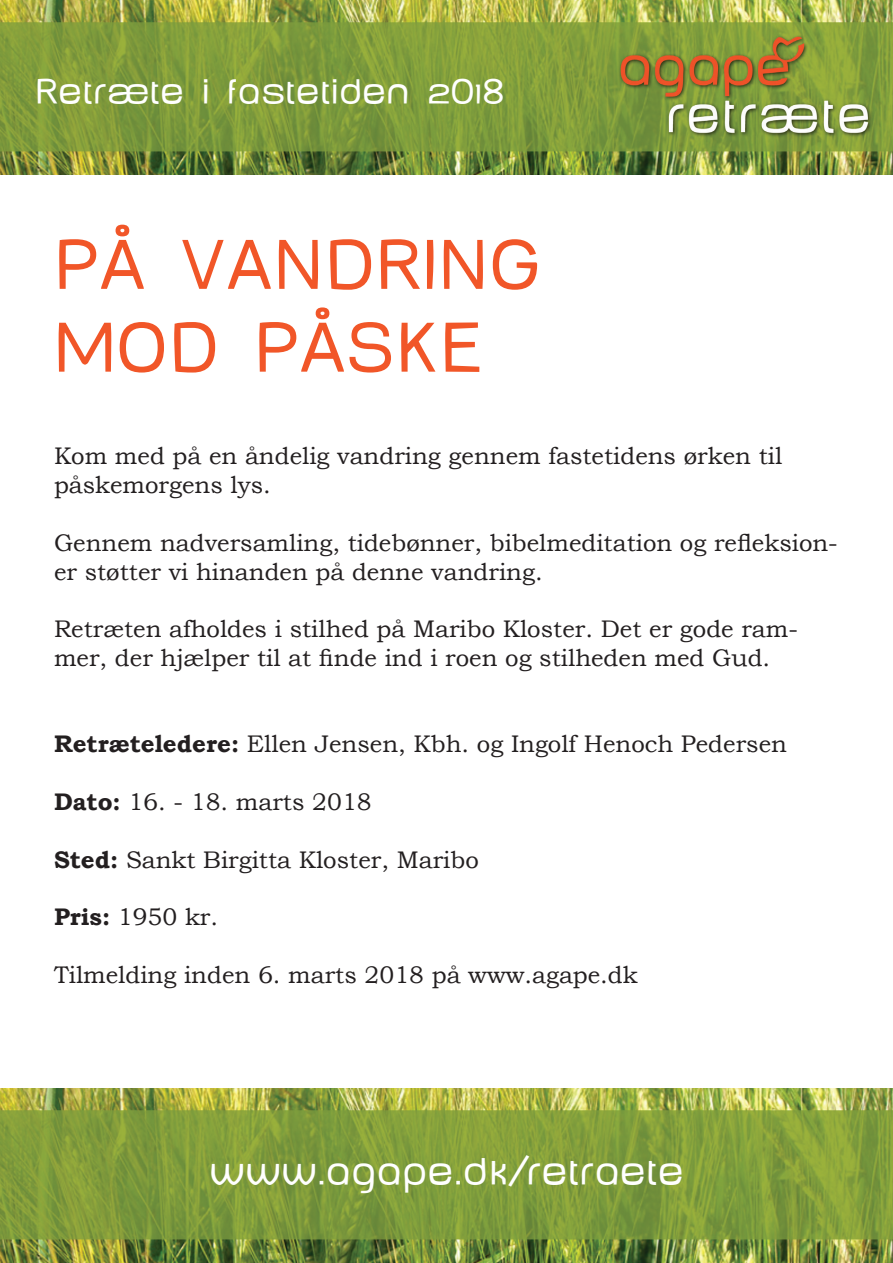
<style>
.page{position:relative;width:893px;height:1263px;background:#fff}
.page>*{position:absolute;margin:0;border:0;box-sizing:border-box;transform-origin:0 0}
.t1{font:69px/82.8px "Baby Mine Plump";color:#f15628}
.t2{font:37.5px "Baby Mine Plump";color:#fff}
.t3{font:34.5px "Baby Mine Plump";color:#fff}
.t4{font:24px/28.8px "Bookman Old Style";color:#231f20}
.s1{font-weight:700}
</style>
<div class="page">
<img style="left:0;top:0;width:893px;height:174px">
<img style="left:0;top:1089px;width:893px;height:174px">
<h3 class="t3" style="left:35px;top:71px;width:471px">Retræte i fastetiden 2018</h3>
<h1 class="t1" style="left:54px;top:223px;width:488px">PÅ VANDRING<br>MOD PÅSKE</h1>
<p class="t4" style="left:54px;top:442px;width:730px">Kom med på en åndelig vandring gennem fastetidens ørken til påskemorgens lys.</p>
<p class="t4" style="left:54px;top:528px;width:785px">Gennem nadversamling, tidebønner, bibelmeditation og refleksion&shy;er støtter vi hinanden på denne vandring.</p>
<p class="t4" style="left:54px;top:615px;width:745px">Retræten afholdes i stilhed på Maribo Kloster. Det er gode ram&shy;mer, der hjælper til at finde ind i roen og stilheden med Gud.</p>
<p class="t4" style="left:54px;top:730px;width:734px"><span class="s1">Retræteledere:</span> Ellen Jensen, Kbh. og Ingolf Henoch Pedersen</p>
<p class="t4" style="left:54px;top:787px;width:319px"><span class="s1">Dato:</span> 16. - 18. marts 2018</p>
<p class="t4" style="left:54px;top:845px;width:426px"><span class="s1">Sted:</span> Sankt Birgitta Kloster, Maribo</p>
<p class="t4" style="left:54px;top:903px;width:166px"><span class="s1">Pris:</span> 1950 kr.</p>
<p class="t4" style="left:54px;top:960px;width:585px">Tilmelding inden 6. marts 2018 på www.agape.dk</p>
<h2 class="t2" style="left:209px;top:1149px;width:476px">www.agape.dk/retraete</h2>
</div>
